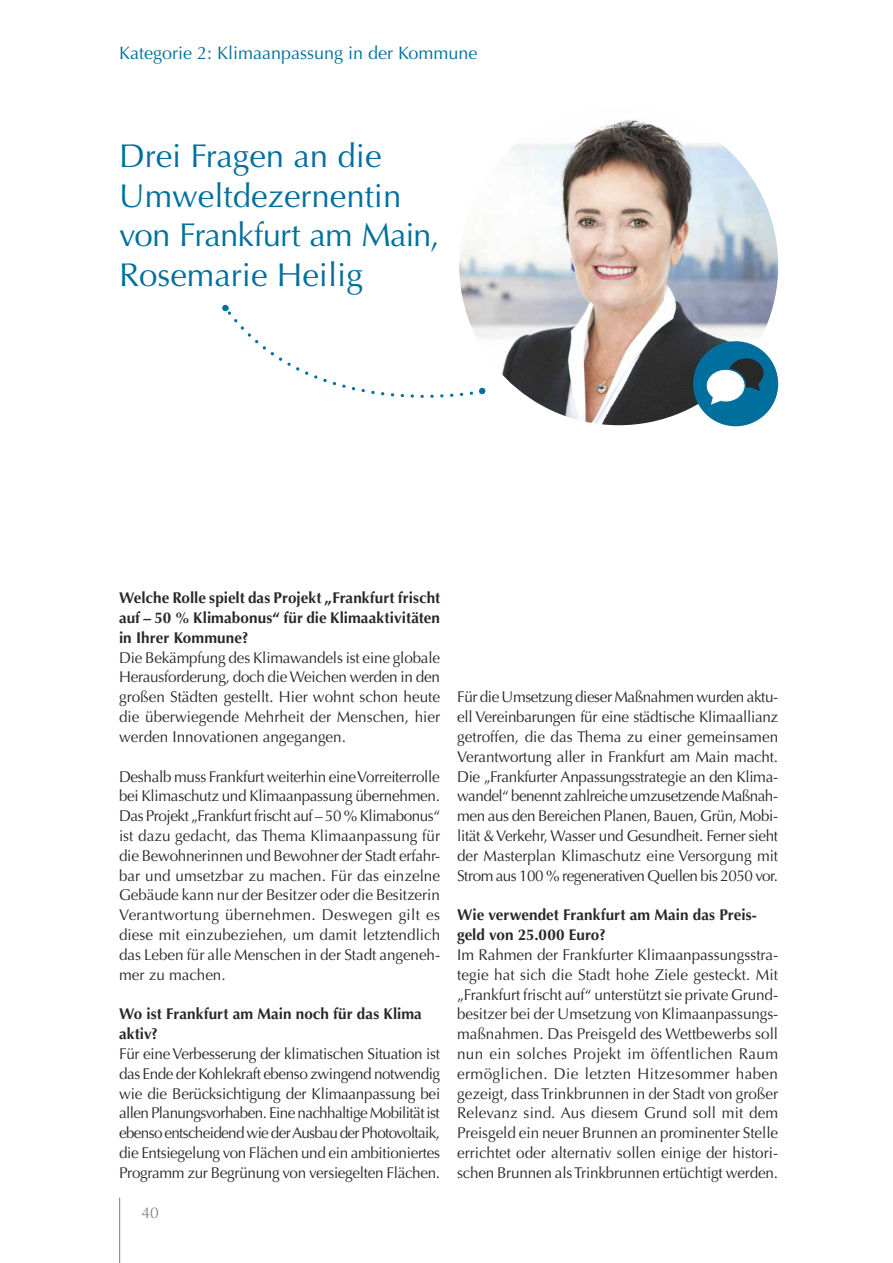
<style>
.page{position:relative;width:893px;height:1263px;background:#fff}
.page>*{position:absolute;margin:0;border:0;box-sizing:border-box;transform-origin:0 0}
.t1{font:33px/39.6px "Optima";color:#006f9e}
.t2{font:18px "Optima";color:#006f9e}
.t3{font:15.6px/19.8px "Optima";letter-spacing:-.01em;color:#282827;text-align:justify}
.t4{font:700 15.6px/19.8px "Optima";letter-spacing:.005em;color:#282827}
.t5{font:15.6px "Optima";color:#878787}
</style>
<div class="page">
<img style="left:459px;top:106px;width:319px;height:319px;border-radius:159px">
<div style="left:222px;top:305px;width:7px;height:6px;background:#006f9e;border-radius:50%"></div>
<svg style="left:224px;top:307px;width:261px;height:91px"></svg>
<hr style="left:892px;top:643px;width:1px;height:185px;background:#e3e3e3">
<div style="left:693px;top:341px;width:85px;height:85px;background:#006f9e;border-radius:50%"></div>
<svg style="left:706px;top:358px;width:57px;height:47px"></svg>
<hr style="left:119px;top:1198px;width:1px;height:65px;background:#878787">
<p class="t2" style="left:119px;top:43px;width:360px">Kategorie 2: Klimaanpassung in der Kommune</p>
<h1 class="t1" style="left:119px;top:137px;width:322px">Drei Fragen an die<br>Umweltdezernentin von Frankfurt am Main,<br>Rosemarie Heilig</h1>
<p class="t4" style="left:119px;top:588px;width:323px;text-align:justify">Welche Rolle spielt das Projekt „Frankfurt frischt auf – 50 % Klimabonus“ für die Klimaaktivitäten in Ihrer Kommune?</p>
<p class="t3" style="left:119px;top:648px;width:323px">Die Bekämpfung des Klimawandels ist eine globale Herausforderung, doch die Weichen werden in den großen Städten gestellt. Hier wohnt schon heute die überwiegende Mehrheit der Menschen, hier werden Innovationen angegangen.</p>
<p class="t3" style="left:119px;top:766px;width:323px">Deshalb muss Frankfurt weiterhin eine Vorreiterrolle bei Klimaschutz und Klimaanpassung übernehmen.<br>Das Projekt „Frankfurt frischt auf – 50 % Klimabonus“ ist dazu gedacht, das Thema Klimaanpassung für die Bewohnerinnen und Bewohner der Stadt erfahr&shy;bar und umsetzbar zu machen. Für das einzelne Gebäude kann nur der Besitzer oder die Besitzerin Verantwortung übernehmen. Deswegen gilt es diese mit einzubeziehen, um damit letztendlich das Leben für alle Menschen in der Stadt angeneh&shy;mer zu machen.</p>
<p class="t4" style="left:119px;top:1004px;width:304px">Wo ist Frankfurt am Main noch für das Klima aktiv?</p>
<p class="t3" style="left:119px;top:1044px;width:323px">Für eine Verbesserung der klimatischen Situation ist das Ende der Kohlekraft ebenso zwingend notwendig wie die Berücksichtigung der Klimaanpassung bei allen Planungsvorhaben. Eine nachhaltige Mobilität ist ebenso entscheidend wie der Ausbau der Photovoltaik, die Entsiegelung von Flächen und ein ambitioniertes Programm zur Begrünung von versiegelten Flächen.</p>
<p class="t5" style="left:142px;top:1203px;width:19px">40</p>
<p class="t3" style="left:457px;top:687px;width:323px">Für die Umsetzung dieser Maßnahmen wurden aktu&shy;ell Vereinbarungen für eine städtische Klimaallianz getroffen, die das Thema zu einer gemeinsamen Verantwortung aller in Frankfurt am Main macht.<br>Die „Frankfurter Anpassungsstrategie an den Klima&shy;wandel“ benennt zahlreiche umzusetzende Maßnah&shy;men aus den Bereichen Planen, Bauen, Grün, Mobi&shy;lität &amp; Verkehr, Wasser und Gesundheit. Ferner sieht der Masterplan Klimaschutz eine Versorgung mit Strom aus 100 % regenerativen Quellen bis 2050 vor.</p>
<p class="t4" style="left:457px;top:905px;width:301px">Wie verwendet Frankfurt am Main das Preis&shy;geld von 25.000 Euro?</p>
<p class="t3" style="left:457px;top:945px;width:323px">Im Rahmen der Frankfurter Klimaanpassungsstra&shy;tegie hat sich die Stadt hohe Ziele gesteckt. Mit „Frankfurt frischt auf“ unterstützt sie private Grund&shy;besitzer bei der Umsetzung von Klimaanpassungs&shy;maßnahmen. Das Preisgeld des Wettbewerbs soll nun ein solches Projekt im öffentlichen Raum ermöglichen. Die letzten Hitzesommer haben gezeigt, dass Trinkbrunnen in der Stadt von großer Relevanz sind. Aus diesem Grund soll mit dem Preisgeld ein neuer Brunnen an prominenter Stelle errichtet oder alternativ sollen einige der histori&shy;schen Brunnen als Trinkbrunnen ertüchtigt werden.</p>
</div>
